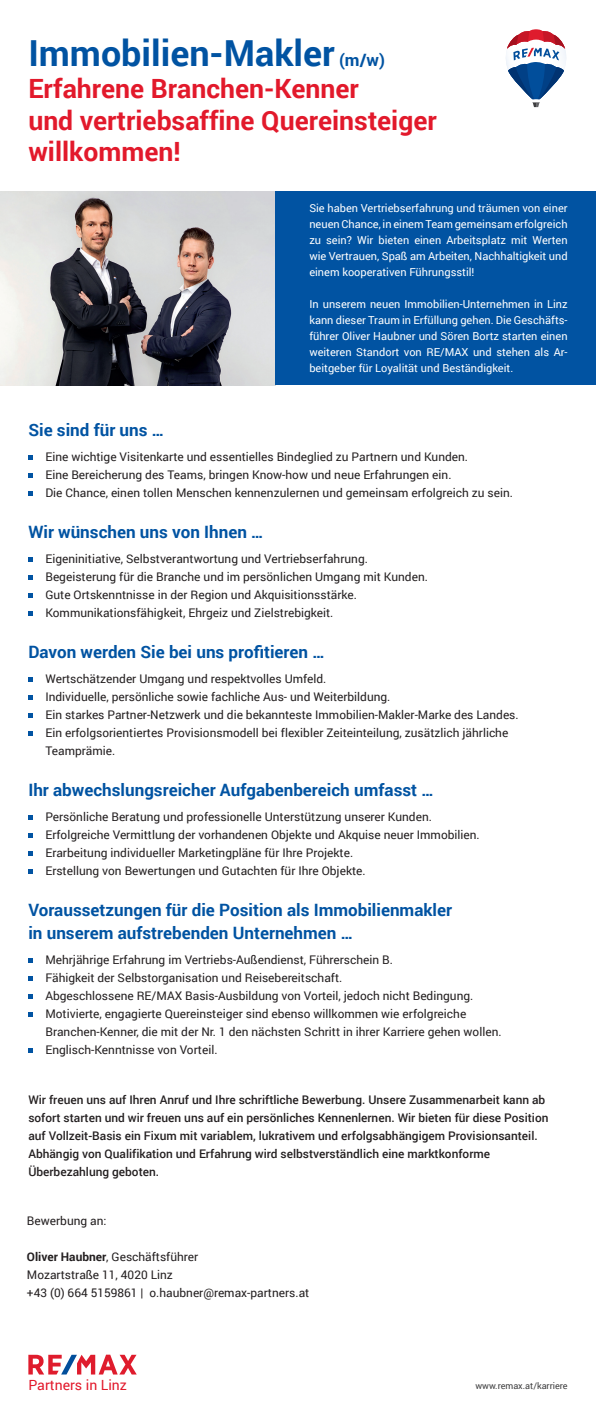
<style>
.page{position:relative;width:596px;height:1418px;background:#fff}
.page>*{position:absolute;margin:0;border:0;box-sizing:border-box;transform-origin:0 0}
.t1{font:700 35.9px "Roboto";color:#0153a2}
.t2{font:700 26.5px/31.8px "Roboto";color:#e2192b}
.t3{font:700 17px/23px "Roboto";color:#0153a2}
.t4{font:14px "Roboto";color:#e2192b}
.t5{font:11.9px/18px "Roboto";color:#231f20}
.t6{font:500 11.9px/18px "Roboto";color:#231f20}
.t7{font:11px/16px "Roboto";color:#fff;text-align:justify}
.t8{font:9px "Roboto";color:#3e3e3f}
.s1{font-size:17px}
.s2{font-weight:700}
</style>
<div class="page">
<svg style="left:506px;top:29px;width:60px;height:79px"></svg>
<svg style="left:28px;top:1354px;width:109px;height:20px"></svg>
<img style="left:0;top:191px;width:275px;height:194px">
<div style="left:275px;top:191px;width:320px;height:194px;background:#0153a2"></div>
<svg style="left:28px;top:455px;width:5px;height:5px"></svg>
<svg style="left:28px;top:473px;width:5px;height:5px"></svg>
<svg style="left:28px;top:491px;width:5px;height:5px"></svg>
<svg style="left:28px;top:557px;width:5px;height:5px"></svg>
<svg style="left:28px;top:575px;width:5px;height:5px"></svg>
<svg style="left:28px;top:593px;width:5px;height:5px"></svg>
<svg style="left:28px;top:611px;width:5px;height:5px"></svg>
<svg style="left:28px;top:677px;width:5px;height:5px"></svg>
<svg style="left:28px;top:695px;width:5px;height:5px"></svg>
<svg style="left:28px;top:713px;width:5px;height:5px"></svg>
<svg style="left:28px;top:731px;width:5px;height:5px"></svg>
<svg style="left:28px;top:815px;width:5px;height:5px"></svg>
<svg style="left:28px;top:833px;width:5px;height:5px"></svg>
<svg style="left:28px;top:851px;width:5px;height:5px"></svg>
<svg style="left:28px;top:869px;width:5px;height:5px"></svg>
<svg style="left:28px;top:958px;width:5px;height:5px"></svg>
<svg style="left:28px;top:976px;width:5px;height:5px"></svg>
<svg style="left:28px;top:994px;width:5px;height:5px"></svg>
<svg style="left:28px;top:1012px;width:5px;height:5px"></svg>
<svg style="left:28px;top:1048px;width:5px;height:5px"></svg>
<h1 class="t1" style="left:28px;top:28px;width:358px">Immobilien-Makler <span class="s1">(m/w)</span></h1>
<h2 class="t2" style="left:28px;top:71px;width:409px">Erfahrene Branchen-Kenner<br>und vertriebsaffine Quereinsteiger willkommen!</h2>
<p class="t7" style="left:309px;top:199px;width:259px">Sie haben Vertriebserfahrung und träumen von einer neuen Chance, in einem Team gemeinsam erfolgreich zu sein? Wir bieten einen Arbeitsplatz mit Werten wie Vertrauen, Spaß am Arbeiten, Nachhaltigkeit und einem kooperativen Führungsstil!</p>
<p class="t7" style="left:309px;top:295px;width:259px">In unserem neuen Immobilien-Unternehmen in Linz kann dieser Traum in Erfüllung gehen. Die Geschäfts&shy;führer Oliver Haubner und Sören Bortz starten einen weiteren Standort von RE/MAX und stehen als Ar&shy;beitgeber für Loyalität und Beständigkeit.</p>
<h3 class="t3" style="left:28px;top:418px;width:137px">Sie sind für uns …</h3>
<p class="t5" style="left:45px;top:447px;width:469px">Eine wichtige Visitenkarte und essentielles Bindeglied zu Partnern und Kunden.<br>Eine Bereicherung des Teams, bringen Know-how und neue Erfahrungen ein.<br>Die Chance, einen tollen Menschen kennenzulernen und gemeinsam erfolgreich zu sein.</p>
<h3 class="t3" style="left:28px;top:520px;width:237px">Wir wünschen uns von Ihnen …</h3>
<p class="t5" style="left:45px;top:549px;width:384px">Eigeninitiative, Selbstverantwortung und Vertriebserfahrung.<br>Begeisterung für die Branche und im persönlichen Umgang mit Kunden.<br>Gute Ortskenntnisse in der Region und Akquisitionsstärke.<br>Kommunikationsfähigkeit, Ehrgeiz und Zielstrebigkeit.</p>
<h3 class="t3" style="left:28px;top:640px;width:298px">Davon werden Sie bei uns profitieren …</h3>
<p class="t5" style="left:45px;top:669px;width:474px">Wertschätzender Umgang und respektvolles Umfeld.<br>Individuelle, persönliche sowie fachliche Aus- und Weiterbildung.<br>Ein starkes Partner-Netzwerk und die bekannteste Immobilien-Makler-Marke des Landes.<br>Ein erfolgsorientiertes Provisionsmodell bei flexibler Zeiteinteilung, zusätzlich jährliche Teamprämie.</p>
<h3 class="t3" style="left:28px;top:778px;width:407px">Ihr abwechslungsreicher Aufgabenbereich umfasst …</h3>
<p class="t5" style="left:45px;top:807px;width:435px">Persönliche Beratung und professionelle Unterstützung unserer Kunden.<br>Erfolgreiche Vermittlung der vorhandenen Objekte und Akquise neuer Immobilien.<br>Erarbeitung individueller Marketingpläne für Ihre Projekte.<br>Erstellung von Bewertungen und Gutachten für Ihre Objekte.</p>
<h3 class="t3" style="left:28px;top:898px;width:425px">Voraussetzungen für die Position als Immobilienmakler in unserem aufstrebenden Unternehmen …</h3>
<p class="t5" style="left:45px;top:950px;width:457px">Mehrjährige Erfahrung im Vertriebs-Außendienst, Führerschein B.<br>Fähigkeit der Selbstorganisation und Reisebereitschaft.<br>Abgeschlossene RE/MAX Basis-Ausbildung von Vorteil, jedoch nicht Bedingung.<br>Motivierte, engagierte Quereinsteiger sind ebenso willkommen wie erfolgreiche Branchen-Kenner, die mit der Nr. 1 den nächsten Schritt in ihrer Karriere gehen wollen.<br>Englisch-Kenntnisse von Vorteil.</p>
<p class="t6" style="left:28px;top:1090px;width:521px">Wir freuen uns auf Ihren Anruf und Ihre schriftliche Bewerbung. Unsere Zusammenarbeit kann ab sofort starten und wir freuen uns auf ein persönliches Kennenlernen. Wir bieten für diese Position auf Vollzeit-Basis ein Fixum mit variablem, lukrativem und erfolgsabhängigem Provisionsanteil.<br>Abhängig von Qualifikation und Erfahrung wird selbstverständlich eine marktkonforme Überbezahlung geboten.</p>
<p class="t5" style="left:27px;top:1211px;width:81px">Bewerbung an:</p>
<p class="t5" style="left:27px;top:1247px;width:284px"><span class="s2">Oliver Haubner</span>, Geschäftsführer<br>Mozartstraße 11, 4020 Linz<br>+43 (0) 664 5159861 | o.haubner@remax-partners.at</p>
<p class="t4" style="left:28px;top:1374px;width:100px">Partners in Linz</p>
<p class="t8" style="left:475px;top:1379px;width:94px">www.remax.at/karriere</p>
</div>
